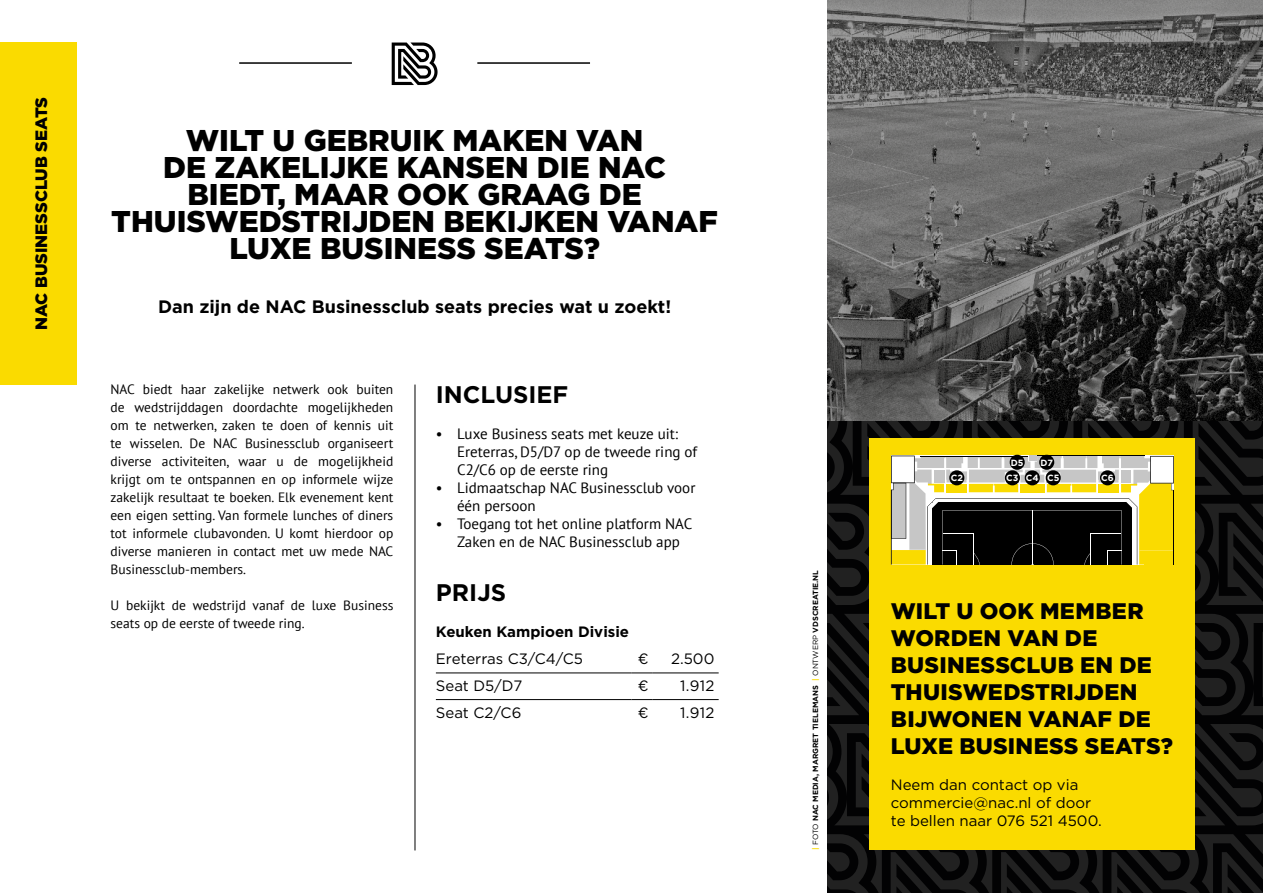
<style>
.page{position:relative;width:1263px;height:893px;background:#fff}
.page>*{position:absolute;margin:0;border:0;box-sizing:border-box;transform-origin:0 0}
.t1{font:900 30px/27px "Gotham";color:#000;text-align:center}
.t2{font:700 24px "Gotham";color:#000}
.t3{font:900 22.5px/27px "Gotham";letter-spacing:.01em;color:#000}
.t4{font:700 18px "Gotham";color:#000}
.t5{font:900 16.5px "Gotham";color:#000}
.t6{font:15px/18px "PT Sans";color:#000}
.t7{font:15px/18px "Gotham";color:#000}
.t8{font:700 15px "Gotham";color:#000}
.t9{font:13.5px/18px "PT Sans";color:#000;text-align:justify}
.t10{font:700 9px "Gotham";color:#fff}
.t11{font:700 7.5px "Gotham";color:#000}
.s1{color:#fadb00}
.s2{font-weight:400}
</style>
<div class="page">
<div style="left:0;top:43px;width:77px;height:342px;background:#fadb00"></div>
<svg style="left:828px;top:421px;width:435px;height:472px;background:#111"></svg>
<img style="left:827px;top:0;width:436px;height:421px">
<hr style="left:415px;top:385px;width:1px;height:465px;background:#000">
<hr style="left:436px;top:672px;width:195px;height:1px;background:#000">
<svg style="left:631px;top:672px;width:22px;height:1px"></svg>
<hr style="left:653px;top:672px;width:66px;height:1px;background:#000">
<hr style="left:436px;top:699px;width:195px;height:1px;background:#000">
<svg style="left:631px;top:699px;width:22px;height:1px"></svg>
<hr style="left:653px;top:699px;width:66px;height:1px;background:#000">
<div style="left:870px;top:574px;width:325px;height:276px;background:#fadb00"></div>
<div style="left:870px;top:439px;width:325px;height:144px;background:#fadb00"></div>
<svg style="left:891px;top:403px;width:283px;height:162px"></svg>
<div style="left:1005px;top:470px;width:15px;height:15px;background:#000;border-radius:50%"></div>
<div style="left:1025px;top:470px;width:15px;height:15px;background:#000;border-radius:50%"></div>
<div style="left:1046px;top:470px;width:15px;height:15px;background:#000;border-radius:50%"></div>
<div style="left:1100px;top:470px;width:15px;height:15px;background:#000;border-radius:50%"></div>
<div style="left:949px;top:470px;width:15px;height:15px;background:#000;border-radius:50%"></div>
<div style="left:1010px;top:455px;width:15px;height:15px;background:#000;border-radius:50%"></div>
<div style="left:1039px;top:455px;width:15px;height:15px;background:#000;border-radius:50%"></div>
<hr style="left:477px;top:62px;width:113px;height:2px;background:#000">
<hr style="left:239px;top:62px;width:113px;height:2px;background:#000">
<svg style="left:392px;top:43px;width:45px;height:42px"></svg>
<p class="t5" style="left:30px;top:330px;width:235px;rotate:-90deg">NAC BUSINESSCLUB SEATS</p>
<h1 class="t1" style="left:111px;top:126px;width:608px">WILT U GEBRUIK MAKEN VAN<br>DE ZAKELIJKE KANSEN DIE NAC<br>BIEDT, MAAR OOK GRAAG DE<br>THUISWEDSTRIJDEN BEKIJKEN VANAF<br>LUXE BUSINESS SEATS?</h1>
<h3 class="t4" style="left:158px;top:294px;width:515px">Dan zijn de NAC Businessclub seats precies wat u zoekt!</h3>
<p class="t9" style="left:111px;top:379px;width:284px">NAC biedt haar zakelijke netwerk ook buiten de wedstrijddagen doordachte mogelijkheden om te netwerken, zaken te doen of kennis uit te wisselen. De NAC Businessclub organiseert diverse activiteiten, waar u de mogelijkheid krijgt om te ontspannen en op informele wijze zakelijk resultaat te boeken. Elk evenement kent een eigen setting. Van formele lunches of diners tot informele clubavonden. U komt hierdoor op diverse manieren in contact met uw mede NAC Businessclub-members.</p>
<p class="t9" style="left:111px;top:595px;width:284px">U bekijkt de wedstrijd vanaf de luxe Business seats op de eerste of tweede ring.</p>
<h2 class="t2" style="left:436px;top:378px;width:134px">INCLUSIEF</h2>
<p class="t6" style="left:457px;top:424px;width:242px;text-indent:-21px">• Luxe Business seats met keuze uit:<br>Ereterras, D5/D7 op de tweede ring of<br>C2/C6 op de eerste ring</p>
<p class="t6" style="left:457px;top:478px;width:240px;text-indent:-21px">• Lidmaatschap NAC Businessclub voor één persoon</p>
<p class="t6" style="left:436px;top:514px;width:258px;text-align:center">• Toegang tot het online platform NAC<br>Zaken en de NAC Businessclub app</p>
<h2 class="t2" style="left:436px;top:576px;width:72px">PRIJS</h2>
<p class="t8" style="left:436px;top:621px;width:195px">Keuken Kampioen Divisie</p>
<p class="t7" style="left:436px;top:649px;width:149px">Ereterras C3/C4/C5</p>
<p class="t7" style="left:638px;top:649px;width:12px">€</p>
<p class="t7" style="left:671px;top:649px;width:45px">2.500</p>
<p class="t7" style="left:436px;top:676px;width:88px">Seat D5/D7</p>
<p class="t7" style="left:638px;top:676px;width:12px">€</p>
<p class="t7" style="left:680px;top:676px;width:36px">1.912</p>
<p class="t7" style="left:436px;top:703px;width:87px">Seat C2/C6</p>
<p class="t7" style="left:638px;top:703px;width:12px">€</p>
<p class="t7" style="left:680px;top:703px;width:36px">1.912</p>
<p class="t11" style="left:810px;top:850px;width:281px;rotate:-90deg"><span class="s1">|</span> <span class="s2">FOTO</span> NAC MEDIA, MARGRET TIELEMANS <span class="s1">|</span> <span class="s2">ONTWERP</span> VDSCREATIE.NL</p>
<p class="t10" style="left:1011px;top:456px;width:14px">D5</p>
<p class="t10" style="left:1040px;top:456px;width:14px">D7</p>
<p class="t10" style="left:951px;top:472px;width:14px">C2</p>
<p class="t10" style="left:1006px;top:472px;width:55px">C3 C4 C5</p>
<p class="t10" style="left:1101px;top:472px;width:14px">C6</p>
<h3 class="t3" style="left:891px;top:597px;width:284px">WILT U OOK MEMBER<br>WORDEN VAN DE<br>BUSINESSCLUB EN DE<br>THUISWEDSTRIJDEN<br>BIJWONEN VANAF DE<br>LUXE BUSINESS SEATS?</h3>
<p class="t7" style="left:891px;top:775px;width:212px">Neem dan contact op via commercie@nac.nl of door te bellen naar 076 521 4500.</p>
</div>
